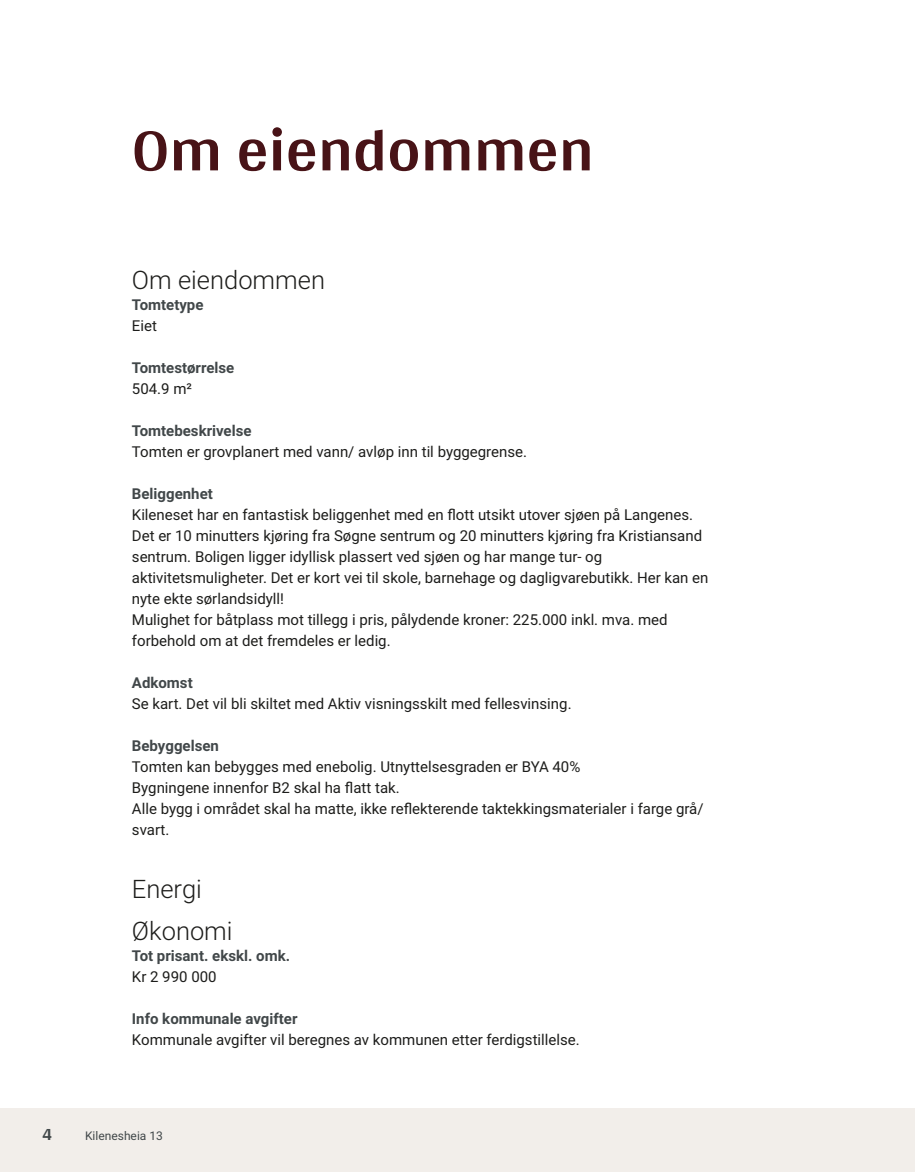
<style>
.page{position:relative;width:915px;height:1172px;background:#fff}
.page>*{position:absolute;margin:0;border:0;box-sizing:border-box;transform-origin:0 0}
.t1{font:700 63px "Arya";color:#481317}
.t2{font:300 25.5px/42px "Roboto Vitec";color:#1d1d1b}
.t3{font:700 18px "Arya";color:#414749}
.t4{font:15px/21px "Roboto Vitec";color:#1d1d1b}
.t5{font:700 15px "Roboto Vitec";color:#414749}
.t6{font:12px "Roboto Vitec";color:#414749}
</style>
<div class="page">
<div style="left:0;top:1108px;width:914px;height:64px;background:#f2eeea"></div>
<h1 class="t1" style="left:132px;top:112px;width:463px">Om eiendommen</h1>
<h2 class="t2" style="left:132px;top:258px;width:194px">Om eiendommen</h2>
<p class="t5" style="left:132px;top:294px;width:73px">Tomtetype</p>
<p class="t4" style="left:132px;top:314px;width:27px">Eiet</p>
<p class="t5" style="left:132px;top:357px;width:104px">Tomtestørrelse</p>
<p class="t4" style="left:132px;top:377px;width:62px">504.9 m²</p>
<p class="t5" style="left:132px;top:420px;width:121px">Tomtebeskrivelse</p>
<p class="t4" style="left:132px;top:440px;width:396px">Tomten er grovplanert med vann/ avløp inn til byggegrense.</p>
<p class="t5" style="left:132px;top:483px;width:82px">Beliggenhet</p>
<p class="t4" style="left:132px;top:503px;width:578px">Kileneset har en fantastisk beliggenhet med en flott utsikt utover sjøen på Langenes.<br>Det er 10 minutters kjøring fra Søgne sentrum og 20 minutters kjøring fra Kristiansand sentrum. Boligen ligger idyllisk plassert ved sjøen og har mange tur‑ og aktivitetsmuligheter. Det er kort vei til skole, barnehage og dagligvarebutikk. Her kan en nyte ekte sørlandsidyll!<br>Mulighet for båtplass mot tillegg i pris, pålydende kroner: 225.000 inkl. mva. med forbehold om at det fremdeles er ledig.</p>
<p class="t5" style="left:132px;top:672px;width:62px">Adkomst</p>
<p class="t4" style="left:132px;top:692px;width:441px">Se kart. Det vil bli skiltet med Aktiv visningsskilt med fellesvinsing.</p>
<p class="t5" style="left:132px;top:735px;width:88px">Bebyggelsen</p>
<p class="t4" style="left:132px;top:755px;width:573px">Tomten kan bebygges med enebolig. Utnyttelsesgraden er BYA 40%<br>Bygningene innenfor B2 skal ha flatt tak.<br>Alle bygg i området skal ha matte, ikke reflekterende taktekkingsmaterialer i farge grå/ svart.</p>
<h2 class="t2" style="left:132px;top:867px;width:102px">Energi<br>Økonomi</h2>
<p class="t5" style="left:132px;top:945px;width:160px">Tot prisant. ekskl. omk.</p>
<p class="t4" style="left:132px;top:965px;width:86px">Kr 2 990 000</p>
<p class="t5" style="left:132px;top:1008px;width:167px">Info kommunale avgifter</p>
<p class="t4" style="left:132px;top:1028px;width:449px">Kommunale avgifter vil beregnes av kommunen etter ferdigstillelse.</p>
<p class="t3" style="left:43px;top:1123px;width:11px">4</p>
<p class="t6" style="left:85px;top:1127px;width:79px">Kilenesheia 13</p>
</div>
